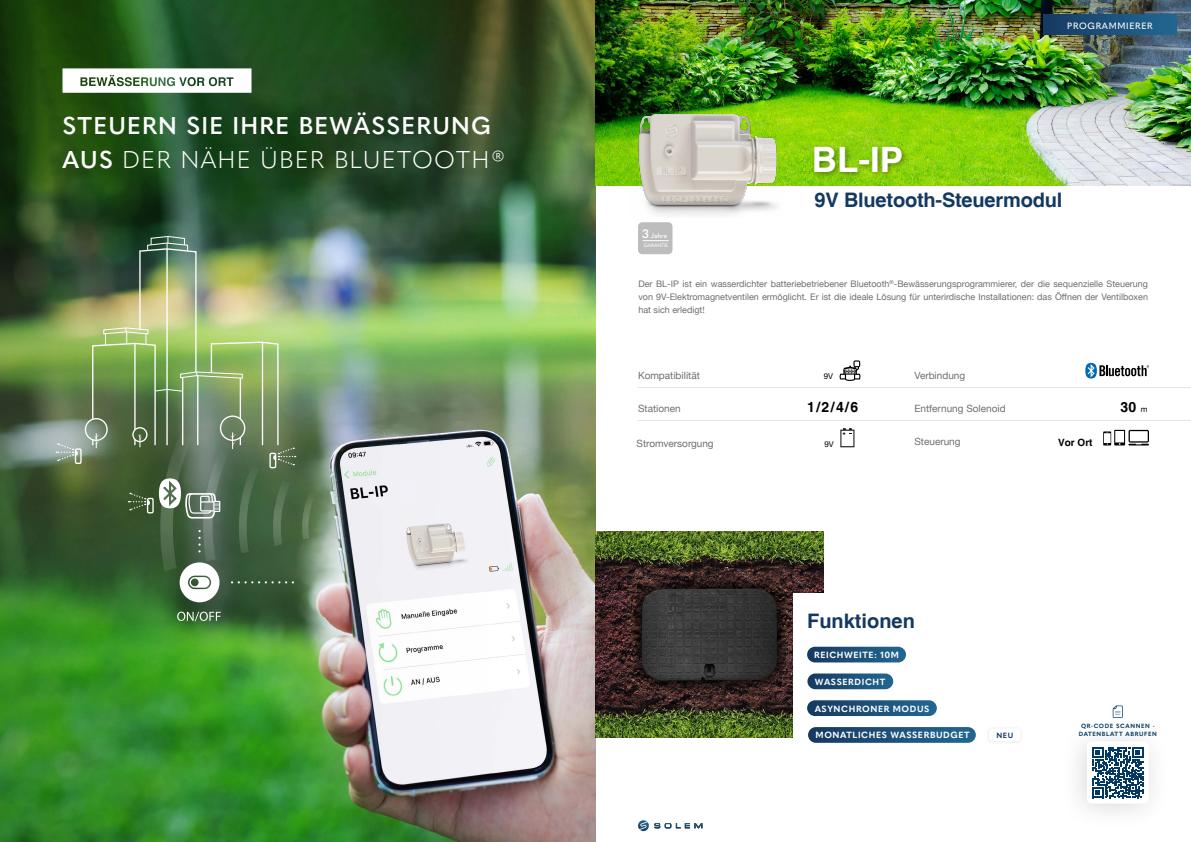
<style>
.page{position:relative;width:1191px;height:842px;background:#fff}
.page>*{position:absolute;margin:0;border:0;box-sizing:border-box;transform-origin:0 0}
.t1{font:700 35px "Helvetica";color:#fff}
.t2{font:600 24px/34px "Quasimoda";letter-spacing:.05em;color:#fff}
.t3{font:700 20px "Helvetica";letter-spacing:-.01em;color:#143961}
.t4{font:700 14px "Helvetica";color:#000}
.t5{font:10px "Helvetica Neue";color:#706f6e}
.t6{font:10px "Helvetica Neue";color:#706f6f}
.t7{font:700 10px "Helvetica";color:#000}
.t8{font:9px/13px "Helvetica Neue";color:#706f6e;text-align:justify}
.t9{font:500 9px "Quasimoda";letter-spacing:.075em;color:#fff}
.t10{font:700 8.9px "Quasimoda";letter-spacing:.065em;color:#fff}
.t11{font:8px "Helvetica Neue";color:#000}
.t12{font:700 7.5px "Quasimoda";color:#143961}
.t13{font:600 6.5px "Quasimoda";color:#fff}
.t14{font:700 6px/7.2px "Quasimoda";letter-spacing:.1em;color:#043964;text-align:center}
.t15{font:500 4.9px "Quasimoda";color:#fff}
.s1{font-weight:300}
.s2{font-size:12.1px}
.s3{font-family:"Helvetica Neue";font-weight:400;font-size:8px}
</style>
<div class="page">
<svg style="left:638px;top:820px;width:64px;height:11px"></svg>
<img style="left:0;top:0;width:595px;height:842px">
<img style="left:595px;top:531px;width:228px;height:206px">
<img style="left:595px;top:0;width:596px;height:185px">
<img style="left:630px;top:115px;width:155px;height:100px">
<svg style="left:1092px;top:747px;width:51px;height:51px"></svg>
<svg style="left:1112px;top:705px;width:10px;height:13px"></svg>
<div style="left:1043px;top:14px;width:133px;height:21px;background:linear-gradient(to right,#173a61,#216892)"></div>
<img style="left:56px;top:236px;width:270px;height:387px">
<div style="left:793px;top:593px;width:204px;height:176px;background:#fff"></div>
<svg style="left:807px;top:647px;width:99px;height:15px"></svg>
<div style="left:807px;top:700px;width:129px;height:16px;background:linear-gradient(to right,#183b62,#216792);border-radius:8px"></div>
<div style="left:807px;top:673px;width:86px;height:16px;background:linear-gradient(to right,#1a3c63,#206691);border-radius:8px"></div>
<hr style="left:638px;top:420px;width:184px;height:1px;background:#e6e6e7">
<hr style="left:638px;top:387px;width:184px;height:1px;background:#e6e6e7">
<hr style="left:822px;top:420px;width:369px;height:1px;background:#e6e6e7">
<hr style="left:822px;top:387px;width:369px;height:1px;background:#e6e6e7">
<svg style="left:1085px;top:363px;width:64px;height:15px"></svg>
<svg style="left:1103px;top:430px;width:46px;height:15px"></svg>
<svg style="left:839px;top:360px;width:21px;height:21px"></svg>
<svg style="left:840px;top:428px;width:14px;height:19px"></svg>
<div style="left:808px;top:727px;width:167px;height:16px;background:linear-gradient(to right,#173a61,#216892);border-radius:8px"></div>
<div style="left:985px;top:725px;width:39px;height:20px;background:#fafafa"></div>
<div style="left:989px;top:728px;width:31px;height:13px;background:#fff;border-radius:4px"></div>
<svg style="left:62px;top:68px;width:189px;height:25px"></svg>
<div style="left:810px;top:143px;width:99px;height:36px;background:#000;opacity:.39"></div>
<div style="left:638px;top:222px;width:34px;height:32px;background:#bebdbe;border-radius:4px"></div>
<svg style="left:643px;top:240px;width:25px;height:1px"></svg>
<h2 class="t2" style="left:62px;top:107px;width:444px">STEUERN SIE IHRE BEWÄSSERUNG<br>AUS <span class="s1">DER NÄHE ÜBER BLUETOOTH®</span></h2>
<h1 class="t1" style="left:811px;top:138px;width:93px">BL-IP</h1>
<p class="t9" style="left:1067px;top:19px;width:87px">PROGRAMMIERER</p>
<p class="t13" style="left:642px;top:230px;width:27px"><span class="s2">3</span> Jahre</p>
<p class="t15" style="left:643px;top:242px;width:26px">GARANTIE</p>
<h3 class="t3" style="left:814px;top:188px;width:249px">9V Bluetooth-Steuermodul</h3>
<p class="t8" style="left:638px;top:278px;width:511px">Der BL-IP ist ein wasserdichter batteriebetriebener Bluetooth<sup>®</sup>-Bewässerungsprogrammierer, der die sequenzielle Steuerung von 9V-Elektromagnetventilen ermöglicht. Er ist die ideale Lösung für unterirdische Installationen: das Öffnen der Ventilboxen hat sich erledigt!</p>
<p class="t5" style="left:638px;top:368px;width:63px">Kompatibilität</p>
<p class="t11" style="left:823px;top:370px;width:11px">9V</p>
<p class="t5" style="left:914px;top:368px;width:52px">Verbindung</p>
<p class="t5" style="left:638px;top:401px;width:44px">Stationen</p>
<h3 class="t4" style="left:807px;top:399px;width:53px">1/2/4/6</h3>
<p class="t6" style="left:914px;top:401px;width:93px">Entfernung Solenoid</p>
<h3 class="t4" style="left:1120px;top:398px;width:28px">30 <span class="s3">m</span></h3>
<p class="t5" style="left:636px;top:436px;width:79px">Stromversorgung</p>
<p class="t11" style="left:824px;top:438px;width:11px">9V</p>
<p class="t5" style="left:914px;top:435px;width:48px">Steuerung</p>
<p class="t7" style="left:1058px;top:436px;width:36px">Vor Ort</p>
<h3 class="t3" style="left:807px;top:609px;width:109px">Funktionen</h3>
<p class="t10" style="left:814px;top:648px;width:86px">REICHWEITE: 10M</p>
<p class="t10" style="left:815px;top:675px;width:72px">WASSERDICHT</p>
<p class="t10" style="left:814px;top:701px;width:116px">ASYNCHRONER MODUS</p>
<p class="t10" style="left:815px;top:728px;width:156px">MONATLICHES WASSERBUDGET</p>
<p class="t12" style="left:996px;top:729px;width:18px">NEU</p>
<p class="t14" style="left:1078px;top:722px;width:80px">QR-CODE SCANNEN -<br>DATENBLATT ABRUFEN</p>
</div>
